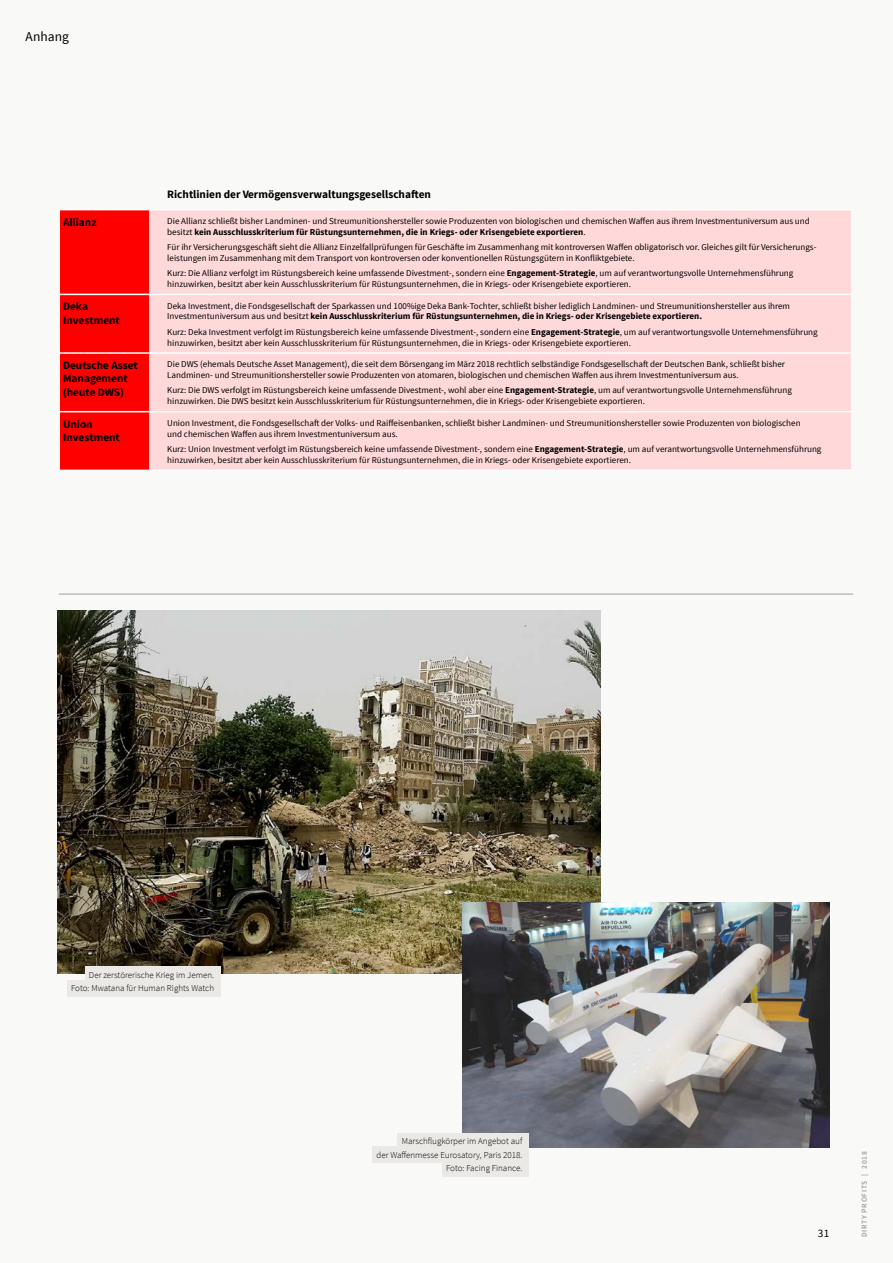
<style>
.page{position:relative;width:893px;height:1263px;background:#f9f9f8}
.page>*{position:absolute;margin:0;border:0;box-sizing:border-box;transform-origin:0 0}
.t1{font:13.5px "Source Sans Pro";letter-spacing:.005em;color:#000}
.t2{font:700 11.25px/13.5px "Source Sans Pro";color:#000}
.t3{font:11.25px "Source Sans Pro";color:#000}
.t4{font:9px/10.8px "Source Sans Pro";color:#000}
.t5{font:300 9px/13.5px "Source Sans Pro";color:#000;text-align:right}
.t6{font:600 7.5px "Source Sans Pro";letter-spacing:.095em;color:#9c9e9f}
.s1{font-weight:700}
</style>
<div class="page">
<hr style="left:59px;top:594px;width:794px;height:1px;background:#9c9e9f">
<div style="left:60px;top:210px;width:89px;height:260px;background:#f00"></div>
<div style="left:149px;top:210px;width:702px;height:260px;background:#ffd9d9"></div>
<hr style="left:60px;top:209px;width:89px;height:1px;background:#fff">
<hr style="left:149px;top:209px;width:702px;height:1px;background:#fff">
<hr style="left:60px;top:294px;width:89px;height:1px;background:#fff">
<hr style="left:149px;top:294px;width:702px;height:1px;background:#fff">
<hr style="left:60px;top:352px;width:89px;height:2px;background:#fff">
<hr style="left:149px;top:352px;width:702px;height:2px;background:#fff">
<hr style="left:60px;top:411px;width:89px;height:1px;background:#fff">
<hr style="left:149px;top:411px;width:702px;height:1px;background:#fff">
<hr style="left:60px;top:470px;width:89px;height:1px;background:#fff">
<hr style="left:149px;top:470px;width:702px;height:1px;background:#fff">
<img style="left:57px;top:611px;width:543px;height:362px">
<div style="left:85px;top:967px;width:135px;height:16px;background:#ebe9e6"></div>
<div style="left:67px;top:980px;width:153px;height:16px;background:#ebe9e6"></div>
<img style="left:463px;top:902px;width:367px;height:245px">
<div style="left:398px;top:1133px;width:131px;height:16px;background:#ebe9e6"></div>
<div style="left:372px;top:1147px;width:157px;height:16px;background:#ebe9e6"></div>
<div style="left:442px;top:1160px;width:87px;height:16px;background:#ebe9e6"></div>
<h1 class="t1" style="left:26px;top:28px;width:45px">Anhang</h1>
<p class="t2" style="left:167px;top:188px;width:265px">Richtlinien der Vermögensverwaltungsgesellschaften</p>
<p class="t2" style="left:63px;top:215px;width:35px">Allianz</p>
<p class="t4" style="left:167px;top:216px;width:644px">Die Allianz schließt bisher Landminen- und Streumunitionshersteller sowie Produzenten von biologischen und chemischen Waffen aus ihrem Investmentuniversum aus und besitzt <span class="s1">kein Ausschlusskriterium für Rüstungsunternehmen, die in Kriegs- oder Krisengebiete exportieren</span>.</p>
<p class="t4" style="left:167px;top:242px;width:650px">Für ihr Versicherungsgeschäft sieht die Allianz Einzelfallprüfungen für Geschäfte im Zusammenhang mit kontroversen Waffen obligatorisch vor. Gleiches gilt für Versicherungs&shy;leistungen im Zusammenhang mit dem Transport von kontroversen oder konventionellen Rüstungsgütern in Konfliktgebiete.</p>
<p class="t4" style="left:167px;top:268px;width:628px">Kurz: Die Allianz verfolgt im Rüstungsbereich keine umfassende Divestment-, sondern eine <span class="s1">Engagement-Strategie</span>, um auf verantwortungsvolle Unternehmensführung hinzuwirken, besitzt aber kein Ausschlusskriterium für Rüstungsunternehmen, die in Kriegs- oder Krisengebiete exportieren.</p>
<p class="t2" style="left:63px;top:300px;width:58px">Deka<br>Investment</p>
<p class="t4" style="left:167px;top:300px;width:624px">Deka Investment, die Fondsgesellschaft der Sparkassen und 100%ige Deka Bank-Tochter, schließt bisher lediglich Landminen- und Streumunitionshersteller aus ihrem<br>Investmentuniversum aus und besitzt <span class="s1">kein Ausschlusskriterium für Rüstungsunternehmen, die in Kriegs- oder Krisengebiete exportieren.</span></p>
<p class="t4" style="left:167px;top:326px;width:652px">Kurz: Deka Investment verfolgt im Rüstungsbereich keine umfassende Divestment-, sondern eine <span class="s1">Engagement-Strategie</span>, um auf verantwortungsvolle Unternehmensführung hinzuwirken, besitzt aber kein Ausschlusskriterium für Rüstungsunternehmen, die in Kriegs- oder Krisengebiete exportieren.</p>
<p class="t2" style="left:63px;top:359px;width:76px">Deutsche Asset<br>Management (heute DWS)</p>
<p class="t4" style="left:167px;top:359px;width:619px">Die DWS (ehemals Deutsche Asset Management), die seit dem Börsengang im März 2018 rechtlich selbständige Fondsgesellschaft der Deutschen Bank, schließt bisher<br>Landminen- und Streumunitionshersteller sowie Produzenten von atomaren, biologischen und chemischen Waffen aus ihrem Investmentuniversum aus.</p>
<p class="t4" style="left:167px;top:385px;width:626px">Kurz: Die DWS verfolgt im Rüstungsbereich keine umfassende Divestment-, wohl aber eine <span class="s1">Engagement-Strategie</span>, um auf verantwortungsvolle Unternehmensführung hinzuwirken. Die DWS besitzt kein Ausschlusskriterium für Rüstungsunternehmen, die in Kriegs- oder Krisengebiete exportieren.</p>
<p class="t2" style="left:63px;top:418px;width:58px">Union<br>Investment</p>
<p class="t4" style="left:167px;top:418px;width:635px">Union Investment, die Fondsgesellschaft der Volks- und Raiffeisenbanken, schließt bisher Landminen- und Streumunitionshersteller sowie Produzenten von biologischen und chemischen Waffen aus ihrem Investmentuniversum aus.</p>
<p class="t4" style="left:167px;top:444px;width:656px">Kurz: Union Investment verfolgt im Rüstungsbereich keine umfassende Divestment-, sondern eine <span class="s1">Engagement-Strategie</span>, um auf verantwortungsvolle Unternehmensführung hinzuwirken, besitzt aber kein Ausschlusskriterium für Rüstungsunternehmen, die in Kriegs- oder Krisengebiete exportieren.</p>
<p class="t5" style="left:71px;top:968px;width:144px">Der zerstörerische Krieg im Jemen.<br>Foto: Mwatana für Human Rights Watch</p>
<p class="t5" style="left:376px;top:1134px;width:147px">Marschflugkörper im Angebot auf<br>der Waffenmesse Eurosatory, Paris 2018.<br>Foto: Facing Finance.</p>
<p class="t3" style="left:818px;top:1227px;width:13px">31</p>
<p class="t6" style="left:859px;top:1237px;width:88px;rotate:-90deg">DIRTY PROFITS | 2018</p>
</div>
